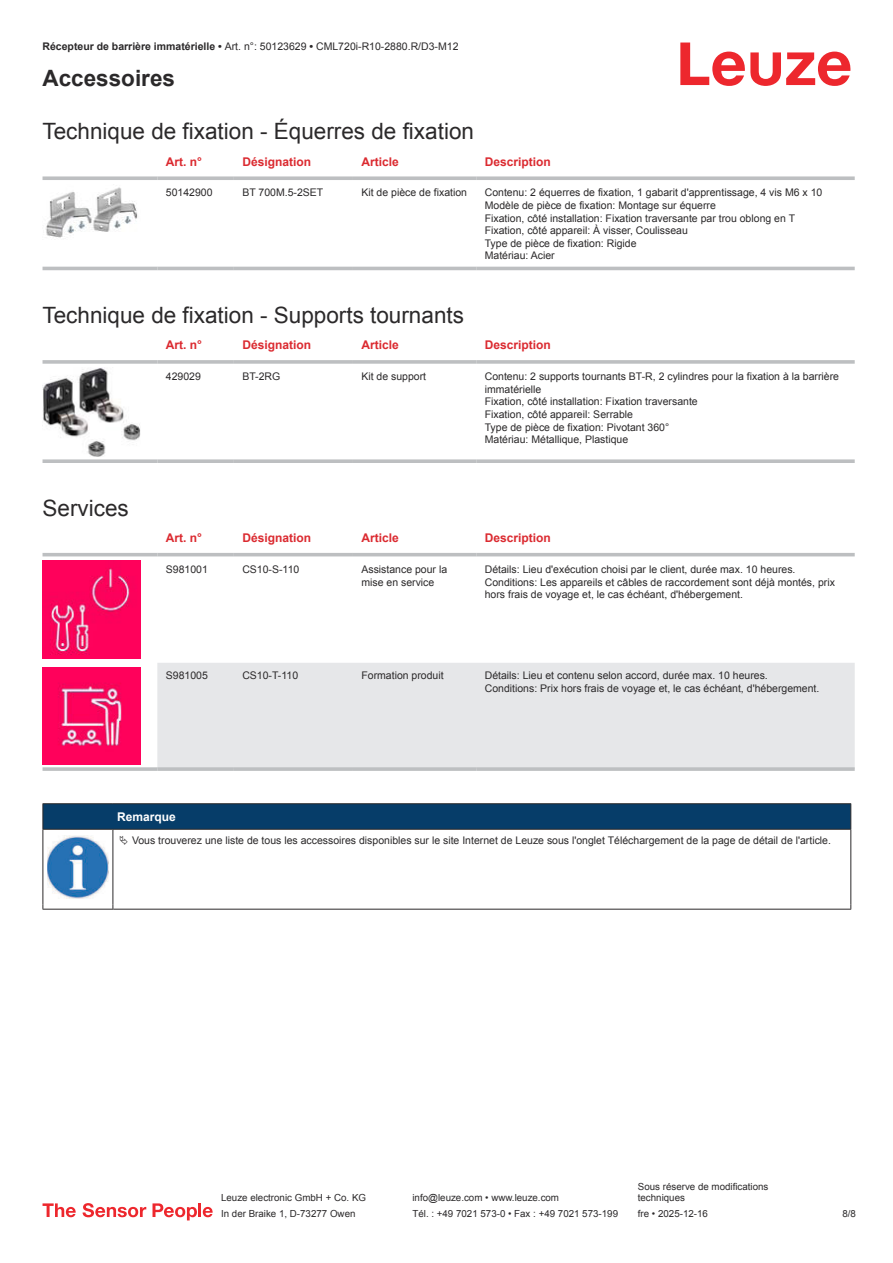
<style>
.page{position:relative;width:893px;height:1263px;background:#fff}
.page>*{position:absolute;margin:0;border:0;box-sizing:border-box;transform-origin:0 0}
.t1{font:22.5px "Arial";color:#2b292a}
.t2{font:700 22.5px "Arial";color:#2b292a}
.t3{font:700 12px "Arial";color:#db2a30}
.t4{font:700 12px "Arial";color:#fff}
.t5{font:10.5px/12.6px "Arial";color:#2b292a}
.t6{font:9.75px/11.7px "Arial";color:#2b292a}
.s1{font-weight:700}
</style>
<div class="page">
<svg style="left:680px;top:43px;width:170px;height:43px"></svg>
<div style="left:43px;top:266px;width:812px;height:5px;background:#eeefef"></div>
<svg style="left:43px;top:176px;width:114px;height:4px"></svg>
<svg style="left:157px;top:176px;width:77px;height:4px"></svg>
<svg style="left:234px;top:176px;width:119px;height:4px"></svg>
<svg style="left:353px;top:176px;width:123px;height:4px"></svg>
<svg style="left:476px;top:176px;width:379px;height:4px;background:#c4c6c8"></svg>
<hr style="left:43px;top:267px;width:114px;height:3px;background:#bdbfc1">
<hr style="left:157px;top:267px;width:77px;height:3px;background:#bdbfc1">
<hr style="left:234px;top:267px;width:119px;height:3px;background:#bdbfc1">
<hr style="left:353px;top:267px;width:123px;height:3px;background:#bdbfc1">
<hr style="left:476px;top:267px;width:379px;height:3px;background:#bdbfc1">
<img style="left:46px;top:187px;width:92px;height:51px">
<svg style="left:43px;top:360px;width:114px;height:4px"></svg>
<hr style="left:157px;top:360px;width:77px;height:4px;background:#c5c7c8">
<svg style="left:234px;top:360px;width:119px;height:4px"></svg>
<svg style="left:353px;top:360px;width:123px;height:4px"></svg>
<hr style="left:476px;top:360px;width:379px;height:4px;background:#c5c7c8">
<svg style="left:43px;top:459px;width:114px;height:4px"></svg>
<svg style="left:157px;top:459px;width:77px;height:4px"></svg>
<svg style="left:234px;top:459px;width:119px;height:4px"></svg>
<svg style="left:353px;top:459px;width:123px;height:4px"></svg>
<svg style="left:476px;top:459px;width:379px;height:4px;background:#c4c5c7"></svg>
<img style="left:43px;top:368px;width:97px;height:89px">
<svg style="left:43px;top:556px;width:812px;height:209px"></svg>
<div style="left:157px;top:663px;width:698px;height:104px;background:#e6e7e9"></div>
<hr style="left:43px;top:553px;width:114px;height:3px;background:#bdbfc1">
<hr style="left:157px;top:553px;width:77px;height:3px;background:#bdbfc1">
<hr style="left:234px;top:553px;width:119px;height:3px;background:#bdbfc1">
<hr style="left:353px;top:553px;width:123px;height:3px;background:#bdbfc1">
<hr style="left:476px;top:553px;width:379px;height:3px;background:#bdbfc1">
<svg style="left:43px;top:767px;width:114px;height:4px"></svg>
<hr style="left:157px;top:767px;width:77px;height:4px;background:#c4c6c7">
<hr style="left:234px;top:767px;width:119px;height:4px;background:#bdbfc1">
<hr style="left:353px;top:767px;width:123px;height:4px;background:#bdbfc1">
<hr style="left:476px;top:767px;width:379px;height:4px;background:#c4c6c7">
<img style="left:43px;top:561px;width:97px;height:97px">
<img style="left:43px;top:667px;width:97px;height:98px">
<svg style="left:44px;top:830px;width:806px;height:79px"></svg>
<hr style="left:43px;top:803px;width:70px;height:1px;background:#2b292a">
<hr style="left:43px;top:829px;width:70px;height:1px;background:#2b292a">
<hr style="left:113px;top:803px;width:738px;height:1px;background:#2b292a">
<svg style="left:43px;top:804px;width:808px;height:25px;background:#063c67"></svg>
<hr style="left:113px;top:829px;width:738px;height:1px;background:#2b292a">
<hr style="left:43px;top:830px;width:1px;height:75px;background:#2b292a">
<hr style="left:113px;top:830px;width:1px;height:75px;background:#2b292a">
<hr style="left:850px;top:830px;width:1px;height:75px;background:#2b292a">
<hr style="left:43px;top:909px;width:70px;height:1px;background:#2b292a">
<hr style="left:113px;top:909px;width:738px;height:1px;background:#2b292a">
<img style="left:47px;top:836px;width:61px;height:62px">
<div style="left:115px;top:830px;width:734px;height:20px;background:#fff"></div>
<svg style="left:43px;top:1203px;width:33px;height:14px"></svg>
<svg style="left:83px;top:1203px;width:63px;height:14px"></svg>
<svg style="left:153px;top:1203px;width:44px;height:17px"></svg>
<hr style="left:198px;top:1203px;width:3px;height:14px;background:#ed272d">
<svg style="left:203px;top:1207px;width:10px;height:10px"></svg>
<p class="t5" style="left:43px;top:41px;width:417px"><span class="s1">Récepteur de barrière immatérielle •</span> Art. n°: 50123629 <span class="s1">•</span> CML720i-R10-2880.R/D3-M12</p>
<h1 class="t2" style="left:43px;top:70px;width:134px">Accessoires</h1>
<h1 class="t1" style="left:43px;top:123px;width:433px">Technique de fixation - Équerres de fixation</h1>
<p class="t3" style="left:166px;top:157px;width:38px">Art. n°</p>
<p class="t3" style="left:242px;top:157px;width:70px">Désignation</p>
<p class="t3" style="left:361px;top:157px;width:39px">Article</p>
<p class="t3" style="left:485px;top:157px;width:68px">Description</p>
<p class="t5" style="left:166px;top:187px;width:48px">50142900</p>
<p class="t5" style="left:242px;top:187px;width:82px">BT 700M.5-2SET</p>
<p class="t5" style="left:361px;top:187px;width:107px">Kit de pièce de fixation</p>
<p class="t5" style="left:485px;top:187px;width:339px">Contenu: 2 équerres de fixation, 1 gabarit d'apprentissage, 4 vis M6 x 10<br>Modèle de pièce de fixation: Montage sur équerre<br>Fixation, côté installation: Fixation traversante par trou oblong en T Fixation, côté appareil: À visser, Coulisseau<br>Type de pièce de fixation: Rigide<br>Matériau: Acier</p>
<h1 class="t1" style="left:43px;top:307px;width:423px">Technique de fixation - Supports tournants</h1>
<p class="t3" style="left:166px;top:341px;width:38px">Art. n°</p>
<p class="t3" style="left:242px;top:341px;width:70px">Désignation</p>
<p class="t3" style="left:361px;top:341px;width:39px">Article</p>
<p class="t3" style="left:485px;top:341px;width:68px">Description</p>
<p class="t5" style="left:166px;top:371px;width:37px">429029</p>
<p class="t5" style="left:242px;top:371px;width:39px">BT-2RG</p>
<p class="t5" style="left:361px;top:371px;width:66px">Kit de support</p>
<p class="t5" style="left:485px;top:371px;width:356px">Contenu: 2 supports tournants BT-R, 2 cylindres pour la fixation à la barrière immatérielle<br>Fixation, côté installation: Fixation traversante<br>Fixation, côté appareil: Serrable<br>Type de pièce de fixation: Pivotant 360°<br>Matériau: Métallique, Plastique</p>
<h1 class="t1" style="left:43px;top:499px;width:88px">Services</h1>
<p class="t3" style="left:166px;top:533px;width:38px">Art. n°</p>
<p class="t3" style="left:242px;top:533px;width:70px">Désignation</p>
<p class="t3" style="left:361px;top:533px;width:39px">Article</p>
<p class="t3" style="left:485px;top:533px;width:68px">Description</p>
<p class="t5" style="left:166px;top:564px;width:44px">S981001</p>
<p class="t5" style="left:242px;top:564px;width:58px">CS10-S-110</p>
<p class="t5" style="left:361px;top:564px;width:87px">Assistance pour la mise en service</p>
<p class="t5" style="left:485px;top:564px;width:352px">Détails: Lieu d'exécution choisi par le client, durée max. 10 heures.<br>Conditions: Les appareils et câbles de raccordement sont déjà montés, prix hors frais de voyage et, le cas échéant, d'hébergement.</p>
<p class="t5" style="left:166px;top:670px;width:44px">S981005</p>
<p class="t5" style="left:242px;top:670px;width:57px">CS10-T-110</p>
<p class="t5" style="left:361px;top:670px;width:84px">Formation produit</p>
<p class="t5" style="left:485px;top:670px;width:336px">Détails: Lieu et contenu selon accord, durée max. 10 heures.<br>Conditions: Prix hors frais de voyage et, le cas échéant, d'hébergement.</p>
<p class="t4" style="left:117px;top:812px;width:60px">Remarque</p>
<p class="t5" style="left:132px;top:835px;width:700px">Vous trouverez une liste de tous les accessoires disponibles sur le site Internet de Leuze sous l'onglet Téléchargement de la page de détail de l'article.</p>
<p class="t6" style="left:221px;top:1193px;width:146px">Leuze electronic GmbH + Co. KG</p>
<p class="t6" style="left:412px;top:1193px;width:148px">info@leuze.com • www.leuze.com</p>
<p class="t6" style="left:638px;top:1181px;width:132px">Sous réserve de modifications techniques</p>
<p class="t6" style="left:221px;top:1209px;width:136px">In der Braike 1, D-73277 Owen</p>
<p class="t6" style="left:412px;top:1209px;width:207px">Tél. : +49 7021 573-0 • Fax : +49 7021 573-199</p>
<p class="t6" style="left:638px;top:1209px;width:72px">fre • 2025-12-16</p>
<p class="t6" style="left:842px;top:1209px;width:15px">8 /8</p>
</div>
